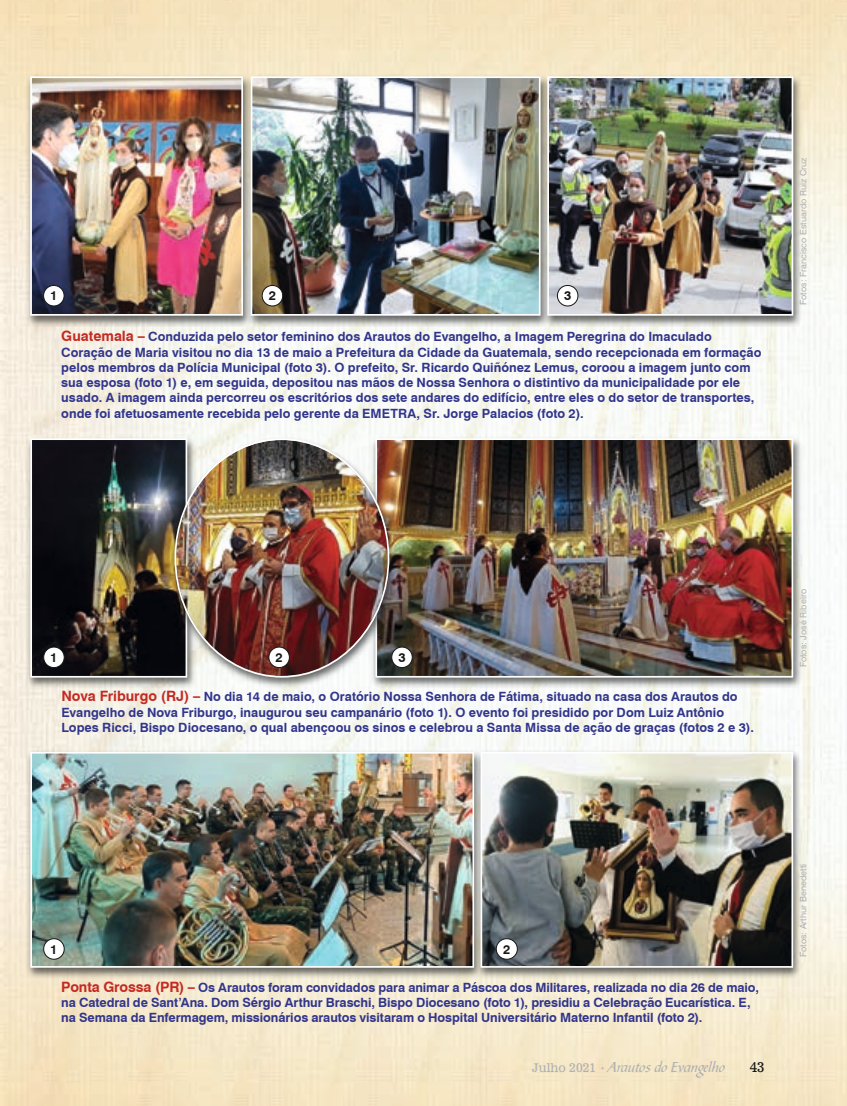
<style>
.page{position:relative;width:847px;height:1106px;background:#fff}
.page>*{position:absolute;margin:0;border:0;box-sizing:border-box;transform-origin:0 0}
.t1{font:15px "Bible Scr T";color:#afb0b0}
.t2{font:13.5px "News 701 BT Roman A";color:#151616}
.t3{font:700 12.75px/15.3px "Swiss 721 BT";color:#31358b}
.t4{font:700 12.75px "Swiss 721 BT";color:#151616}
.t5{font:9px "Swiss 721 BT";letter-spacing:.005em;color:#afb0b0}
.s1{font-size:14.25px;color:#c52a22}
.s2{font-family:"News 701 BT Roman A";font-size:12px}
</style>
<div class="page">
<img style="left:0;top:0;width:846px;height:1106px">
<div style="left:370px;top:435px;width:431px;height:254px;background:#151616;opacity:.65"></div>
<img style="left:398px;top:437px;width:395px;height:241px">
<div style="left:25px;top:435px;width:171px;height:254px;background:#151616;opacity:.65"></div>
<img style="left:29px;top:437px;width:140px;height:241px">
<div style="left:25px;top:74px;width:227px;height:253px;background:#151616;opacity:.65"></div>
<img style="left:29px;top:75px;width:215px;height:241px">
<div style="left:245px;top:74px;width:304px;height:253px;background:#151616;opacity:.65"></div>
<img style="left:250px;top:75px;width:291px;height:241px">
<div style="left:542px;top:74px;width:259px;height:253px;background:#151616;opacity:.65"></div>
<img style="left:546px;top:75px;width:247px;height:241px">
<div style="left:169px;top:435px;width:229px;height:253px;background:#151616;opacity:.65"></div>
<img style="left:176px;top:440px;width:211px;height:236px">
<div style="left:25px;top:749px;width:458px;height:229px;background:#151616;opacity:.65"></div>
<img style="left:29px;top:751px;width:446px;height:217px">
<div style="left:475px;top:749px;width:326px;height:229px;background:#151616;opacity:.65"></div>
<img style="left:479px;top:751px;width:314px;height:217px">
<div style="left:496px;top:938px;width:21px;height:21px;background:#fff;border-radius:50%"></div>
<div style="left:495px;top:938px;width:22px;height:21px;border:1px solid #151616;border-radius:50%"></div>
<div style="left:44px;top:938px;width:20px;height:21px;background:#fff;border-radius:50%"></div>
<div style="left:43px;top:938px;width:22px;height:21px;border:1px solid #151616;border-radius:50%"></div>
<div style="left:262px;top:285px;width:20px;height:21px;background:#fff;border-radius:50%"></div>
<div style="left:262px;top:285px;width:21px;height:21px;border:1px solid #151616;border-radius:50%"></div>
<div style="left:557px;top:285px;width:20px;height:21px;background:#fff;border-radius:50%"></div>
<div style="left:556px;top:285px;width:22px;height:21px;border:1px solid #151616;border-radius:50%"></div>
<div style="left:44px;top:285px;width:20px;height:21px;background:#fff;border-radius:50%"></div>
<div style="left:43px;top:285px;width:21px;height:21px;border:1px solid #151616;border-radius:50%"></div>
<div style="left:269px;top:647px;width:20px;height:20px;background:#fff;border-radius:50%"></div>
<div style="left:268px;top:646px;width:21px;height:22px;border:1px solid #151616;border-radius:50%"></div>
<div style="left:391px;top:647px;width:21px;height:20px;background:#fff;border-radius:50%"></div>
<div style="left:391px;top:646px;width:21px;height:22px;border:1px solid #151616;border-radius:50%"></div>
<div style="left:44px;top:647px;width:20px;height:20px;background:#fff;border-radius:50%"></div>
<div style="left:43px;top:646px;width:22px;height:22px;border:1px solid #151616;border-radius:50%"></div>
<p class="t4" style="left:50px;top:288px;width:9px">1</p>
<p class="t4" style="left:269px;top:288px;width:9px">2</p>
<p class="t4" style="left:563px;top:288px;width:9px">3</p>
<p class="t3" style="left:61px;top:329px;width:701px"><span class="s1">Guatemala –</span> Conduzida pelo setor feminino dos Arautos do Evangelho, a Imagem Peregrina do Imaculado Coração de Maria visitou no dia 13 de maio a Prefeitura da Cidade da Guatemala, sendo recepcionada em formação pelos membros da Polícia Municipal (foto 3). O prefeito, Sr. Ricardo Quiñónez Lemus, coroou a imagem junto com sua esposa (foto 1) e, em seguida, depositou nas mãos de Nossa Senhora o distintivo da municipalidade por ele usado. A imagem ainda percorreu os escritórios dos sete andares do edifício, entre eles o do setor de transportes, onde foi afetuosamente recebida pelo gerente da EMETRA, Sr. Jorge Palacios (foto 2).</p>
<p class="t5" style="left:797px;top:305px;width:149px;rotate:-90deg">Fotos: Francisco Estuardo Ruiz Cruz</p>
<p class="t4" style="left:50px;top:649px;width:9px">1</p>
<p class="t4" style="left:275px;top:649px;width:9px">2</p>
<p class="t4" style="left:398px;top:649px;width:9px">3</p>
<p class="t3" style="left:61px;top:689px;width:693px"><span class="s1">Nova Friburgo (RJ) –</span> No dia 14 de maio, o Oratório Nossa Senhora de Fátima, situado na casa dos Arautos do<br>Evangelho de Nova Friburgo, inaugurou seu campanário (foto 1). O evento foi presidido por Dom Luiz Antônio<br>Lopes Ricci, Bispo Diocesano, o qual abençoou os sinos e celebrou a Santa Missa de ação de graças (fotos 2 e 3).</p>
<p class="t5" style="left:797px;top:667px;width:80px;rotate:-90deg">Fotos: José Ribeiro</p>
<p class="t4" style="left:50px;top:941px;width:9px">1</p>
<p class="t4" style="left:503px;top:941px;width:9px">2</p>
<p class="t3" style="left:61px;top:979px;width:699px"><span class="s1">Ponta Grossa (PR) –</span> Os Arautos foram convidados para animar a Páscoa dos Militares, realizada no dia 26 de maio, na Catedral de Sant’Ana. Dom Sérgio Arthur Braschi, Bispo Diocesano (foto 1), presidiu a Celebração Eucarística. E, na Semana da Enfermagem, missionários arautos visitaram o Hospital Universitário Materno Infantil (foto 2).</p>
<p class="t1" style="left:531px;top:1057px;width:194px"><span class="s2">Julho 2021</span> <sub>·</sub> Arautos do Evangelho</p>
<p class="t2" style="left:749px;top:1058px;width:17px">43</p>
<p class="t5" style="left:797px;top:957px;width:95px;rotate:-90deg">Fotos: Arthur Benedetti</p>
</div>
